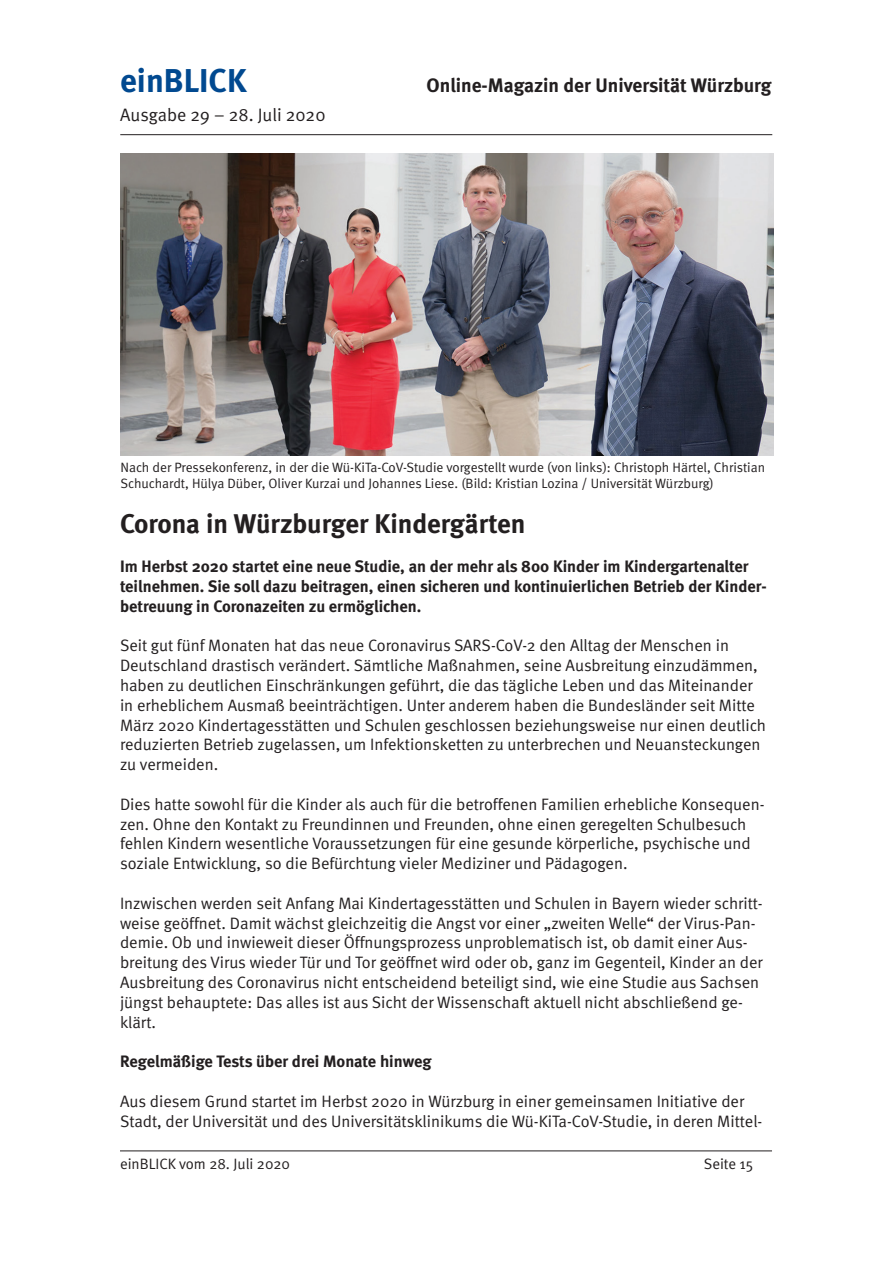
<style>
.page{position:relative;width:893px;height:1263px;background:#fff}
.page>*{position:absolute;margin:0;border:0;box-sizing:border-box;transform-origin:0 0}
.t1{font:700 33px "Meta";color:#014990}
.t2{font:700 27px "Meta";color:#231f20}
.t3{font:700 19.5px "Meta";color:#231f20}
.t4{font:18px "Meta Normal";color:#231f20}
.t5{font:16.5px/19.8px "Meta Normal";color:#231f20}
.t6{font:700 16.5px/19.8px "Meta";color:#231f20}
.t7{font:15px "Meta Normal";color:#231f20}
.t8{font:13.5px/16.2px "Meta Normal";color:#231f20}
</style>
<div class="page">
<hr style="left:120px;top:134px;width:652px;height:1px;background:#231f20">
<hr style="left:120px;top:1150px;width:652px;height:1px;background:#231f20">
<img style="left:120px;top:153px;width:653px;height:302px">
<h1 class="t1" style="left:120px;top:61px;width:128px">einBLICK</h1>
<p class="t3" style="left:427px;top:74px;width:346px">Online-Magazin der Universität Würzburg</p>
<p class="t4" style="left:120px;top:105px;width:207px">Ausgabe 29 – 28. Juli 2020</p>
<p class="t8" style="left:120px;top:459px;width:646px">Nach der Pressekonferenz, in der die Wü-KiTa-CoV-Studie vorgestellt wurde (von links): Christoph Härtel, Christian<br>Schuchardt, Hülya Düber, Oliver Kurzai und Johannes Liese. (Bild: Kristian Lozina / Universität Würzburg)</p>
<h2 class="t2" style="left:120px;top:507px;width:407px">Corona in Würzburger Kindergärten</h2>
<p class="t6" style="left:120px;top:556px;width:648px">Im Herbst 2020 startet eine neue Studie, an der mehr als 800 Kinder im Kindergartenalter teilnehmen. Sie soll dazu beitragen, einen sicheren und kontinuierlichen Betrieb der Kinder&shy;betreuung in Coronazeiten zu ermöglichen.</p>
<p class="t5" style="left:120px;top:636px;width:648px">Seit gut fünf Monaten hat das neue Coronavirus SARS-CoV-2 den Alltag der Menschen in Deutschland drastisch verändert. Sämtliche Maßnahmen, seine Ausbreitung einzudämmen, haben zu deutlichen Einschränkungen geführt, die das tägliche Leben und das Miteinander in erheblichem Ausmaß beeinträchtigen. Unter anderem haben die Bundesländer seit Mitte März 2020 Kindertagesstätten und Schulen geschlossen beziehungsweise nur einen deutlich reduzierten Betrieb zugelassen, um Infektionsketten zu unterbrechen und Neuansteckungen zu vermeiden.</p>
<p class="t5" style="left:120px;top:794px;width:646px">Dies hatte sowohl für die Kinder als auch für die betroffenen Familien erhebliche Konsequen&shy;zen. Ohne den Kontakt zu Freundinnen und Freunden, ohne einen geregelten Schulbesuch fehlen Kindern wesentliche Voraussetzungen für eine gesunde körperliche, psychische und soziale Entwicklung, so die Befürchtung vieler Mediziner und Pädagogen.</p>
<p class="t5" style="left:120px;top:893px;width:644px">Inzwischen werden seit Anfang Mai Kindertagesstätten und Schulen in Bayern wieder schritt&shy;weise geöffnet. Damit wächst gleichzeitig die Angst vor einer „zweiten Welle“ der Virus-Pan&shy;demie. Ob und inwieweit dieser Öffnungsprozess unproblematisch ist, ob damit einer Aus&shy;breitung des Virus wieder Tür und Tor geöffnet wird oder ob, ganz im Gegenteil, Kinder an der Ausbreitung des Coronavirus nicht entscheidend beteiligt sind, wie eine Studie aus Sachsen jüngst behauptete: Das alles ist aus Sicht der Wissenschaft aktuell nicht abschließend ge&shy;klärt.</p>
<p class="t6" style="left:120px;top:1051px;width:313px">Regelmäßige Tests über drei Monate hinweg</p>
<p class="t5" style="left:120px;top:1091px;width:644px">Aus diesem Grund startet im Herbst 2020 in Würzburg in einer gemeinsamen Initiative der<br>Stadt, der Universität und des Universitätsklinikums die Wü-KiTa-CoV-Studie, in deren Mittel-</p>
<p class="t7" style="left:120px;top:1155px;width:172px">einBLICK vom 28. Juli 2020</p>
<p class="t7" style="left:704px;top:1155px;width:51px">Seite 15</p>
</div>
